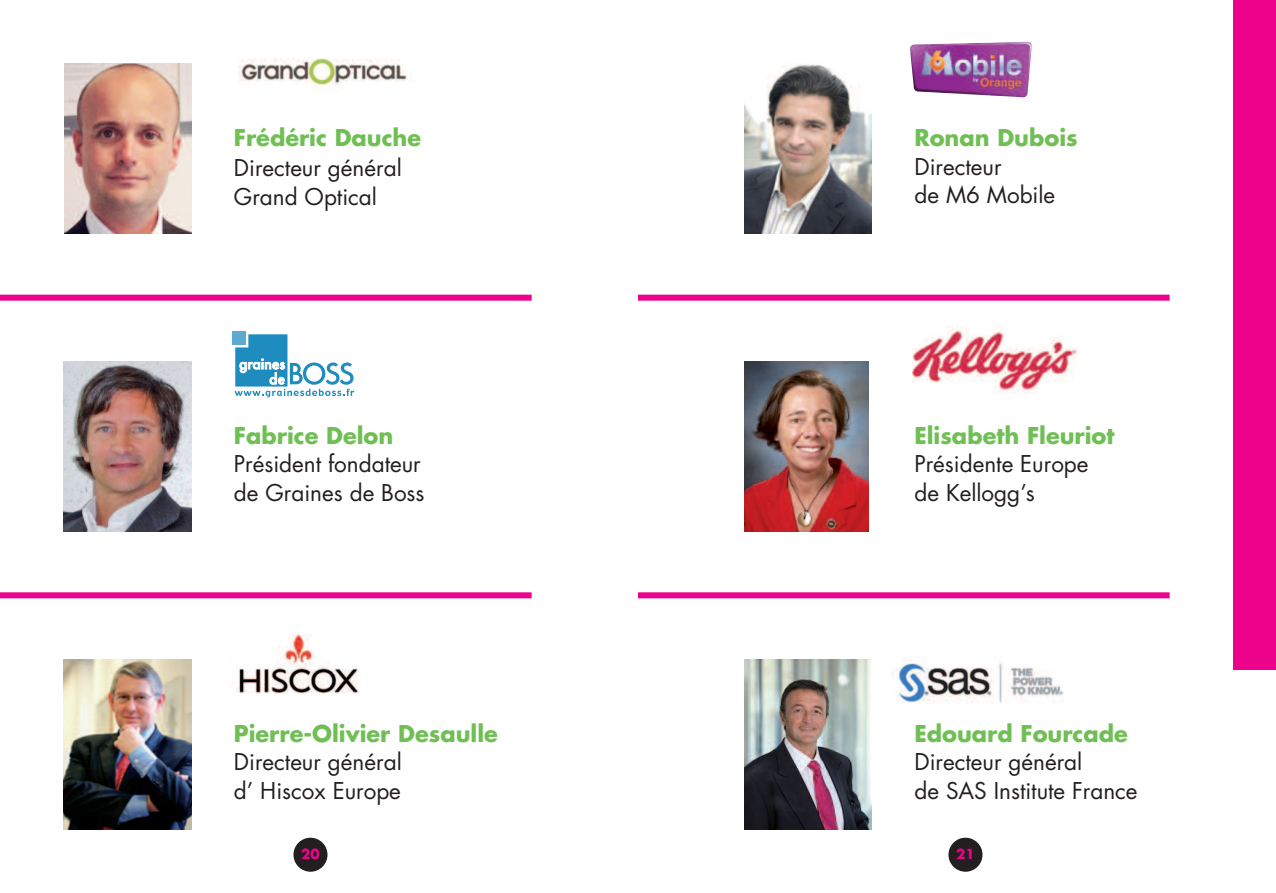
<style>
.page{position:relative;width:1276px;height:893px;background:#fff}
.page>*{position:absolute;margin:0;border:0;box-sizing:border-box;transform-origin:0 0}
.t1{font:22.5px/28.5px "Futura";color:#231f20}
.t2{font:700 22.5px "Futura";color:#6fbf54}
.t3{font:700 13.5px "Futura";color:#ed028c}
</style>
<div class="page">
<div style="left:0;top:592px;width:531px;height:6px;background:#ed028c"></div>
<div style="left:1233px;top:0;width:43px;height:670px;background:#ed028c"></div>
<div style="left:948px;top:838px;width:34px;height:34px;background:#231f20;border-radius:50%"></div>
<div style="left:293px;top:838px;width:34px;height:34px;background:#231f20;border-radius:50%"></div>
<div style="left:0;top:295px;width:531px;height:6px;background:#ed028c"></div>
<img style="left:64px;top:64px;width:127px;height:170px">
<img style="left:64px;top:659px;width:127px;height:170px">
<img style="left:64px;top:361px;width:127px;height:170px">
<div style="left:638px;top:295px;width:531px;height:6px;background:#ed028c"></div>
<div style="left:638px;top:592px;width:531px;height:6px;background:#ed028c"></div>
<img style="left:744px;top:64px;width:128px;height:170px">
<img style="left:744px;top:659px;width:128px;height:170px">
<img style="left:744px;top:361px;width:125px;height:170px">
<img style="left:238px;top:58px;width:174px;height:34px">
<img style="left:910px;top:42px;width:122px;height:56px">
<img style="left:912px;top:324px;width:166px;height:70px">
<img style="left:892px;top:658px;width:172px;height:46px">
<div style="left:233px;top:332px;width:13px;height:13px;background:#5eabd1"></div>
<svg style="left:235px;top:334px;width:119px;height:63px"></svg>
<img style="left:236px;top:634px;width:123px;height:60px">
<p class="t2" style="left:234px;top:128px;width:189px">Frédéric Dauche</p>
<p class="t1" style="left:234px;top:154px;width:169px;line-height:29.5px">Directeur général<br>Grand Optical</p>
<p class="t2" style="left:234px;top:425px;width:161px">Fabrice Delon</p>
<p class="t1" style="left:234px;top:452px;width:192px">Président fondateur de Graines de Boss</p>
<p class="t2" style="left:234px;top:723px;width:265px">Pierre-Olivier Desaulle</p>
<p class="t1" style="left:234px;top:749px;width:169px">Directeur général d’ Hiscox Europe</p>
<p class="t2" style="left:914px;top:128px;width:165px">Ronan Dubois</p>
<p class="t1" style="left:914px;top:154px;width:142px">Directeur<br>de M6 Mobile</p>
<p class="t2" style="left:914px;top:425px;width:202px">Elisabeth Fleuriot</p>
<p class="t1" style="left:914px;top:452px;width:176px">Présidente Europe de Kellogg’s</p>
<p class="t2" style="left:914px;top:723px;width:215px">Edouard Fourcade</p>
<p class="t1" style="left:914px;top:749px;width:225px">Directeur général<br>de SAS Institute France</p>
<p class="t3" style="left:301px;top:847px;width:20px">20</p>
<p class="t3" style="left:956px;top:847px;width:20px">21</p>
</div>
